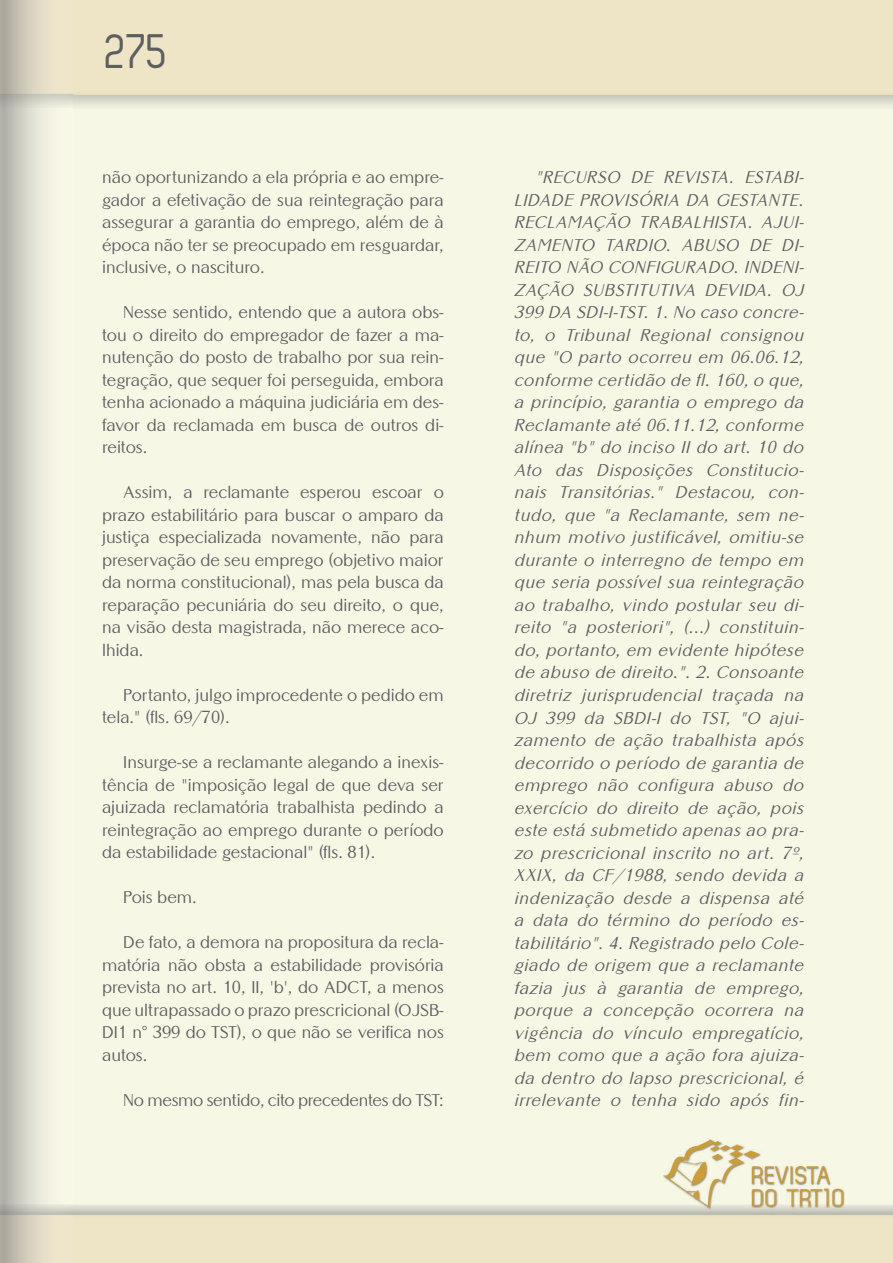
<style>
.page{position:relative;width:893px;height:1263px;background:#fff}
.page>*{position:absolute;margin:0;border:0;box-sizing:border-box;transform-origin:0 0}
.t1{font:49.5px "Zag";color:#5d5e60}
.t2{font:italic 16.5px/22.5px "Altrincham";letter-spacing:.04em;color:#5d5e60;text-align:justify}
.t3{font:16.5px/22.5px "Altrincham";color:#5d5e60;text-align:justify}
.t4{font:16.5px "Altrincham";letter-spacing:-.02em;color:#5d5e60}
</style>
<div class="page">
<img style="left:89px;top:0;width:804px;height:1263px">
<h1 class="t1" style="left:106px;top:24px;width:65px">275</h1>
<p class="t3" style="left:102px;top:166px;width:343px">não oportunizando a ela própria e ao empre&shy;gador a efetivação de sua reintegração para assegurar a garantia do emprego, além de à época não ter se preocupado em resguardar, inclusive, o nascituro.</p>
<p class="t3" style="left:102px;top:301px;width:343px;text-indent:21px">Nesse sentido, entendo que a autora obs&shy;tou o direito do empregador de fazer a ma&shy;nutenção do posto de trabalho por sua rein&shy;tegração, que sequer foi perseguida, embora tenha acionado a máquina judiciária em des&shy;favor da reclamada em busca de outros di&shy;reitos.</p>
<p class="t3" style="left:102px;top:481px;width:343px;text-indent:21px">Assim, a reclamante esperou escoar o prazo estabilitário para buscar o amparo da justiça especializada novamente, não para preservação de seu emprego (objetivo maior da norma constitucional), mas pela busca da reparação pecuniária do seu direito, o que, na visão desta magistrada, não merece aco&shy;lhida.</p>
<p class="t3" style="left:102px;top:684px;width:343px;text-indent:21px">Portanto, julgo improcedente o pedido em tela." (fls. 69/70).</p>
<p class="t3" style="left:102px;top:751px;width:343px;text-indent:21px">Insurge-se a reclamante alegando a inexis&shy;tência de "imposição legal de que deva ser ajuizada reclamatória trabalhista pedindo a reintegração ao emprego durante o período da estabilidade gestacional" (fls. 81).</p>
<p class="t3" style="left:123px;top:886px;width:75px">Pois bem.</p>
<p class="t3" style="left:102px;top:931px;width:343px;text-indent:21px">De fato, a demora na propositura da recla&shy;matória não obsta a estabilidade provisória prevista no art. 10, II, 'b', do ADCT, a menos que ultrapassado o prazo prescricional (OJSB-DI1 n° 399 do TST), o que não se verifica nos autos.</p>
<p class="t4" style="left:123px;top:1090px;width:322px">No mesmo sentido, cito precedentes do TST:</p>
<p class="t2" style="left:514px;top:166px;width:291px;text-indent:21px">"RECURSO DE REVISTA. ESTABI-LIDADE PROVISÓRIA DA GESTANTE.<br>RECLAMAÇÃO TRABALHISTA. AJUI-ZAMENTO TARDIO. ABUSO DE DI-REITO NÃO CONFIGURADO. INDENI-ZAÇÃO SUBSTITUTIVA DEVIDA. OJ 399 DA SDI-I-TST. 1. No caso concre&shy;to, o Tribunal Regional consignou que "O parto ocorreu em 06.06.12, conforme certidão de fl. 160, o que, a princípio, garantia o emprego da Reclamante até 06.11.12, conforme alínea "b" do inciso II do art. 10 do Ato das Disposições Constitucio&shy;nais Transitórias." Destacou, con&shy;tudo, que "a Reclamante, sem ne&shy;nhum motivo justificável, omitiu-se durante o interregno de tempo em que seria possível sua reintegração ao trabalho, vindo postular seu di&shy;reito "a posteriori", (...) constituin&shy;do, portanto, em evidente hipótese de abuso de direito.". 2. Consoante diretriz jurisprudencial traçada na OJ 399 da SBDI-I do TST, "O ajui&shy;zamento de ação trabalhista após decorrido o período de garantia de emprego não configura abuso do exercício do direito de ação, pois este está submetido apenas ao pra&shy;zo prescricional inscrito no art. 7º, XXIX, da CF/1988, sendo devida a indenização desde a dispensa até a data do término do período es&shy;tabilitário". 4. Registrado pelo Cole&shy;giado de origem que a reclamante fazia jus à garantia de emprego, porque a concepção ocorrera na vigência do vínculo empregatício, bem como que a ação fora ajuiza&shy;da dentro do lapso prescricional, é irrelevante o tenha sido após fin-</p>
</div>
